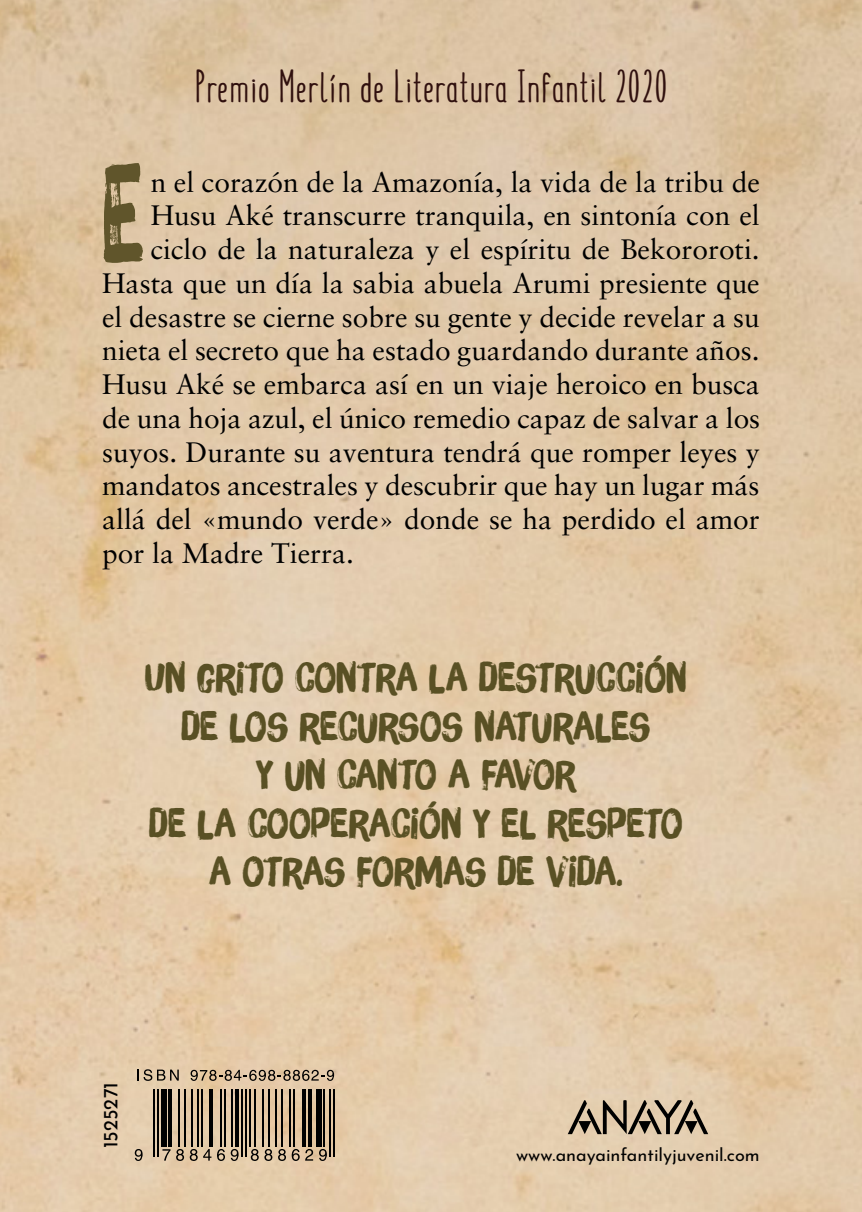
<style>
.page{position:relative;width:862px;height:1212px;background:#fff}
.page>*{position:absolute;margin:0;border:0;box-sizing:border-box;transform-origin:0 0}
.captEntra{font:133.88px "Brush Up";color:#60552b;scale:.8 1}
.t1{font:700 45px "Summer Font";letter-spacing:.05em;color:#30100e;scale:.94 1}
.t2{font:40.5px/48.6px "Brush Up";color:#595024;text-align:center}
.captEntra-2{font:28.12px "Sabon LT Std";color:#000}
.t3{font:20.25px "Josefin Sans";color:#000}
.t4{font:18px "Josefin Sans";color:#000}
</style>
<div class="page">
<img style="left:0;top:0;width:861px;height:1212px">
<svg style="left:567px;top:1100px;width:140px;height:34px;background:#9a8b76"></svg>
<hr style="left:153px;top:1089px;width:2px;height:67px;background:#000">
<hr style="left:157px;top:1089px;width:2px;height:67px;background:#000">
<div style="left:160px;top:1089px;width:6px;height:58px;background:#000"></div>
<hr style="left:168px;top:1089px;width:4px;height:58px;background:#000">
<hr style="left:178px;top:1089px;width:2px;height:58px;background:#000">
<hr style="left:184px;top:1089px;width:1px;height:58px;background:#000">
<hr style="left:191px;top:1089px;width:2px;height:58px;background:#000">
<hr style="left:197px;top:1089px;width:2px;height:58px;background:#000">
<hr style="left:201px;top:1089px;width:2px;height:58px;background:#000">
<svg style="left:208px;top:1089px;width:4px;height:58px"></svg>
<hr style="left:220px;top:1089px;width:2px;height:58px;background:#000">
<hr style="left:224px;top:1089px;width:2px;height:58px;background:#000">
<hr style="left:231px;top:1089px;width:2px;height:58px;background:#000">
<hr style="left:235px;top:1089px;width:4px;height:58px;background:#000">
<hr style="left:241px;top:1089px;width:2px;height:67px;background:#000">
<hr style="left:245px;top:1089px;width:2px;height:67px;background:#000">
<hr style="left:248px;top:1089px;width:2px;height:58px;background:#000">
<hr style="left:254px;top:1089px;width:2px;height:58px;background:#000">
<hr style="left:262px;top:1089px;width:2px;height:58px;background:#000">
<hr style="left:268px;top:1089px;width:1px;height:58px;background:#000">
<hr style="left:275px;top:1089px;width:2px;height:58px;background:#000">
<hr style="left:281px;top:1089px;width:2px;height:58px;background:#000">
<hr style="left:289px;top:1089px;width:1px;height:58px;background:#000">
<hr style="left:292px;top:1089px;width:2px;height:58px;background:#000">
<hr style="left:302px;top:1089px;width:4px;height:58px;background:#000">
<hr style="left:308px;top:1089px;width:4px;height:58px;background:#000">
<div style="left:315px;top:1089px;width:6px;height:58px;background:#000"></div>
<hr style="left:323px;top:1089px;width:2px;height:58px;background:#000">
<hr style="left:329px;top:1089px;width:2px;height:67px;background:#000">
<hr style="left:332px;top:1089px;width:2px;height:67px;background:#000">
<svg style="left:137px;top:1069px;width:42px;height:12px"></svg>
<svg style="left:190px;top:1070px;width:144px;height:11px;background:#9c8972"></svg>
<svg style="left:135px;top:1149px;width:7px;height:12px"></svg>
<svg style="left:162px;top:1149px;width:8px;height:11px"></svg>
<svg style="left:176px;top:1149px;width:8px;height:12px"></svg>
<svg style="left:190px;top:1149px;width:7px;height:12px"></svg>
<svg style="left:203px;top:1149px;width:8px;height:11px"></svg>
<svg style="left:217px;top:1149px;width:21px;height:12px"></svg>
<svg style="left:251px;top:1149px;width:7px;height:12px"></svg>
<svg style="left:264px;top:1149px;width:8px;height:12px"></svg>
<svg style="left:278px;top:1149px;width:21px;height:12px"></svg>
<svg style="left:305px;top:1149px;width:8px;height:11px"></svg>
<svg style="left:319px;top:1149px;width:8px;height:12px"></svg>
<p class="t1" style="left:195px;top:59px;width:503px">Premio Merlín de Literatura Infantil 2020</p>
<p class="captEntra" style="left:102px;top:129px;width:53px">E</p>
<p class="captEntra-2" style="left:151px;top:165px;width:610px">n el corazón de la Amazonía, la vida de la tribu de</p>
<p class="captEntra-2" style="left:151px;top:199px;width:610px">Husu Aké transcurre tranquila, en sintonía con el</p>
<p class="captEntra-2" style="left:151px;top:233px;width:610px">ciclo de la naturaleza y el espíritu de Bekororoti.</p>
<p class="captEntra-2" style="left:102px;top:266px;width:658px">Hasta que un día la sabia abuela Arumi presiente que</p>
<p class="captEntra-2" style="left:102px;top:300px;width:659px">el desastre se cierne sobre su gente y decide revelar a su</p>
<p class="captEntra-2" style="left:102px;top:334px;width:658px">nieta el secreto que ha estado guardando durante años.</p>
<p class="captEntra-2" style="left:102px;top:368px;width:659px">Husu Aké se embarca así en un viaje heroico en busca</p>
<p class="captEntra-2" style="left:102px;top:401px;width:659px">de una hoja azul, el único remedio capaz de salvar a los</p>
<p class="captEntra-2" style="left:102px;top:435px;width:658px">suyos. Durante su aventura tendrá que romper leyes y</p>
<p class="captEntra-2" style="left:102px;top:469px;width:658px">mandatos ancestrales y descubrir que hay un lugar más</p>
<p class="captEntra-2" style="left:102px;top:503px;width:658px">allá del «mundo verde» donde se ha perdido el amor</p>
<p class="captEntra-2" style="left:102px;top:536px;width:253px">por la Madre Tierra.</p>
<p class="t2" style="left:145px;top:653px;width:543px">UN GRITO CONTRA LA DESTRUCCIÓN<br>DE LOS RECURSOS NATURALES<br>Y UN CANTO A FAVOR<br>DE LA COOPERACIÓN Y EL RESPETO<br>A OTRAS FORMAS DE VIDA.</p>
<p class="t3" style="left:93px;top:1148px;width:68px;rotate:-90deg">1525271</p>
<p class="t4" style="left:516px;top:1139px;width:245px">www.anayainfantilyjuvenil.com</p>
</div>
